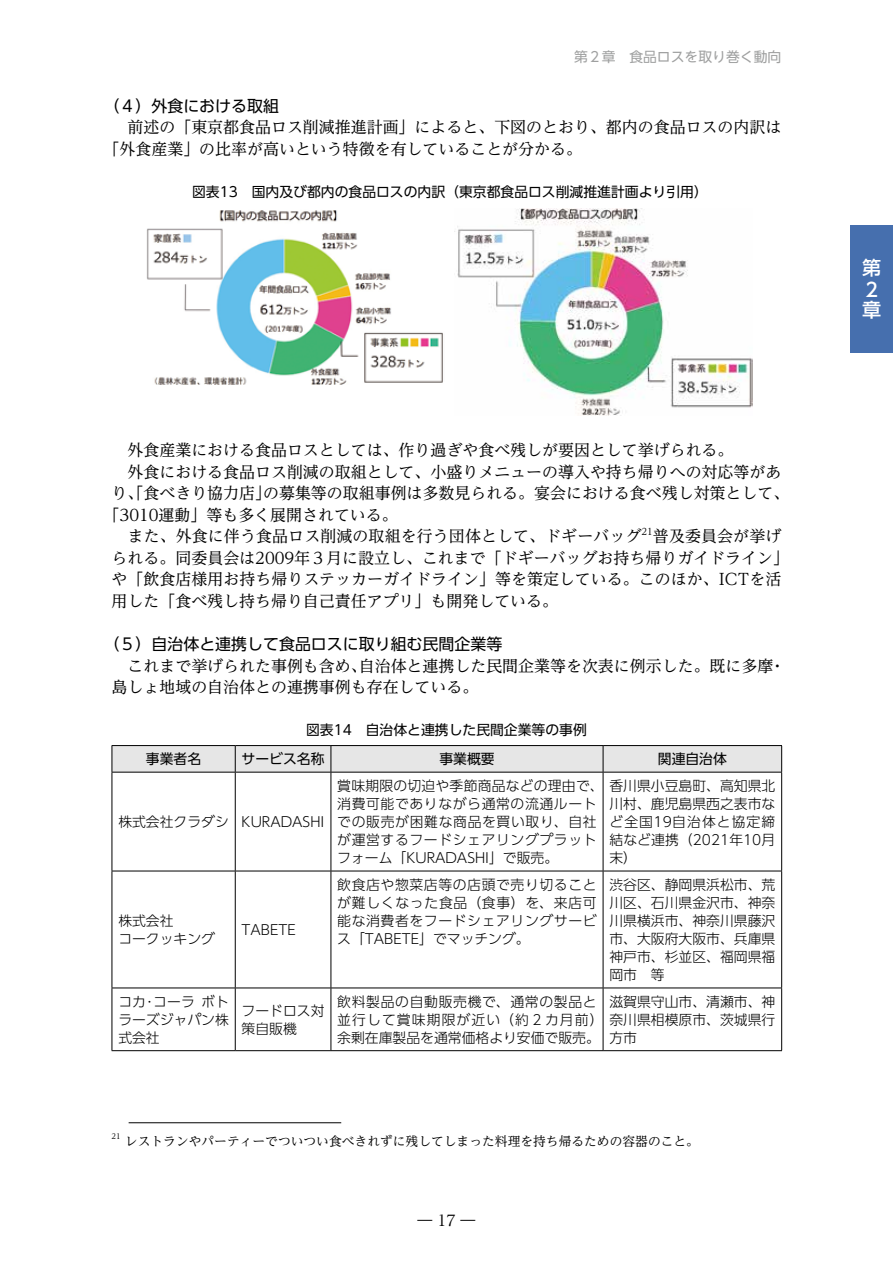
<style>
.page{position:relative;width:893px;height:1263px;background:#fff}
.page>*{position:absolute;margin:0;border:0;box-sizing:border-box;transform-origin:0 0}
.t1{font:500 19.2px/21px "UD Shin Go NT Pro";color:#fff}
.t2{font:15.9px/21.6px "UD Reimin Pro";color:#000}
.t3{font:15.9px "UD Shin Go Pro";color:#000}
.t4{font:14.85px "UD Reimin Pro";color:#000}
.t5{font:300 13.8px/18.1px "UD Shin Go Pro";color:#000;text-align:justify}
.t6{font:300 13.8px/18.1px "UD Shin Go Pro";letter-spacing:.045em;color:#000}
.t7{font:13.8px "UD Shin Go Pro";color:#000}
.t8{font:300 13.8px/18.1px "UD Shin Go Pro";letter-spacing:.05em;color:#000}
.t9{font:13.8px "UD Shin Go NT Pro";color:#9fa0a0}
.t10{font:12.75px "UD Reimin Pro";color:#000}
.t11{font:9.3px "UD Reimin Pro";color:#000}
.t12{font:7.5px "UD Reimin Pro";color:#000}
</style>
<div class="page">
<div style="left:850px;top:225px;width:43px;height:128px;background:#466fae"></div>
<hr style="left:129px;top:1122px;width:212px;height:1px;background:#000">
<svg style="left:112px;top:745px;width:670px;height:27px;background:#d9d9d9"></svg>
<hr style="left:112px;top:772px;width:123px;height:1px;background:#000">
<hr style="left:112px;top:772px;width:1px;height:99px;background:#000">
<hr style="left:235px;top:772px;width:96px;height:1px;background:#000">
<hr style="left:235px;top:772px;width:1px;height:99px;background:#000">
<hr style="left:331px;top:772px;width:272px;height:1px;background:#000">
<hr style="left:331px;top:772px;width:1px;height:99px;background:#000">
<hr style="left:603px;top:772px;width:179px;height:1px;background:#000">
<hr style="left:603px;top:772px;width:1px;height:99px;background:#000">
<hr style="left:781px;top:772px;width:1px;height:99px;background:#000">
<hr style="left:112px;top:871px;width:123px;height:1px;background:#000">
<hr style="left:112px;top:871px;width:1px;height:117px;background:#000">
<hr style="left:235px;top:871px;width:96px;height:1px;background:#000">
<hr style="left:235px;top:871px;width:1px;height:117px;background:#000">
<hr style="left:331px;top:871px;width:272px;height:1px;background:#000">
<hr style="left:331px;top:871px;width:1px;height:117px;background:#000">
<hr style="left:603px;top:871px;width:179px;height:1px;background:#000">
<hr style="left:603px;top:871px;width:1px;height:117px;background:#000">
<hr style="left:781px;top:871px;width:1px;height:117px;background:#000">
<hr style="left:112px;top:988px;width:123px;height:1px;background:#000">
<hr style="left:112px;top:988px;width:1px;height:62px;background:#000">
<hr style="left:235px;top:988px;width:96px;height:1px;background:#000">
<hr style="left:235px;top:988px;width:1px;height:62px;background:#000">
<hr style="left:331px;top:988px;width:272px;height:1px;background:#000">
<hr style="left:331px;top:988px;width:1px;height:62px;background:#000">
<hr style="left:603px;top:988px;width:179px;height:1px;background:#000">
<hr style="left:603px;top:988px;width:1px;height:62px;background:#000">
<hr style="left:781px;top:988px;width:1px;height:62px;background:#000">
<hr style="left:112px;top:1050px;width:123px;height:1px;background:#000">
<hr style="left:235px;top:1050px;width:96px;height:1px;background:#000">
<hr style="left:331px;top:1050px;width:272px;height:1px;background:#000">
<hr style="left:603px;top:1050px;width:179px;height:1px;background:#000">
<img style="left:146px;top:210px;width:297px;height:175px">
<img style="left:454px;top:208px;width:298px;height:208px">
<p class="t9" style="left:574px;top:46px;width:209px">第２章　食品ロスを取り巻く動向</p>
<p class="t3" style="left:104px;top:93px;width:177px">（４）外食における取組</p>
<p class="t2" style="left:104px;top:116px;width:679px;text-indent:8px">　前述の「東京都食品ロス削減推進計画」によると、下図のとおり、都内の食品ロスの内訳は「外食産業」の比率が高いという特徴を有していることが分かる。</p>
<p class="t7" style="left:192px;top:181px;width:517px">図表13　国内及び都内の食品ロスの内訳（東京都食品ロス削減推進計画より引用）</p>
<p class="t2" style="left:112px;top:439px;width:623px">　外食産業における食品ロスとしては、作り過ぎや食べ残しが要因として挙げられる。</p>
<p class="t2" style="left:112px;top:460px;width:671px">　外食における食品ロス削減の取組として、小盛りメニューの導入や持ち帰りへの対応等があ</p>
<p class="t2" style="left:112px;top:482px;width:679px">り、「食べきり協力店」の募集等の取組事例は多数見られる。宴会における食べ残し対策として、</p>
<p class="t2" style="left:104px;top:504px;width:296px">「3010運動」等も多く展開されている。</p>
<p class="t2" style="left:112px;top:525px;width:531px">　また、外食に伴う食品ロス削減の取組を行う団体として、ドギーバッグ</p>
<p class="t11" style="left:641px;top:523px;width:13px">21</p>
<p class="t2" style="left:112px;top:525px;width:679px;text-indent:541px">普及委員会が挙げられる。同委員会は2009年３月に設立し、これまで「ドギーバッグお持ち帰りガイドライン」や「飲食店様用お持ち帰りステッカーガイドライン」等を策定している。このほか、ICTを活用した「食べ残し持ち帰り自己責任アプリ」も開発している。</p>
<p class="t3" style="left:104px;top:631px;width:400px">（５）自治体と連携して食品ロスに取り組む民間企業等</p>
<p class="t2" style="left:112px;top:654px;width:675px">　これまで挙げられた事例も含め、自治体と連携した民間企業等を次表に例示した。既に多摩・島しょ地域の自治体との連携事例も存在している。</p>
<p class="t7" style="left:306px;top:719px;width:282px">図表14　自治体と連携した民間企業等の事例</p>
<p class="t7" style="left:146px;top:748px;width:57px">事業者名</p>
<p class="t7" style="left:242px;top:748px;width:84px">サービス名称</p>
<p class="t7" style="left:439px;top:748px;width:57px">事業概要</p>
<p class="t7" style="left:658px;top:748px;width:71px">関連自治体</p>
<p class="t5" style="left:118px;top:812px;width:207px">株式会社クラダシ KURADASHI</p>
<p class="t5" style="left:118px;top:911px;width:98px">株式会社<br>コークッキング</p>
<p class="t5" style="left:242px;top:920px;width:56px">TABETE</p>
<p class="t6" style="left:337px;top:776px;width:439px">賞味期限の切迫や季節商品などの理由で、香川県小豆島町、高知県北消費可能でありながら通常の流通ルート<br>での販売が困難な商品を買い取り、自社<br>が運営するフードシェアリングプラット<br>フォーム「KURADASHI」で販売。</p>
<p class="t5" style="left:609px;top:794px;width:167px">川村、鹿児島県西之表市など全国19自治体と協定締結など連携（2021年10月末）</p>
<p class="t5" style="left:337px;top:875px;width:261px">飲食店や惣菜店等の店頭で売り切ることが難しくなった食品（食事）を、来店可能な消費者をフードシェアリングサービス「TABETE」でマッチング。</p>
<p class="t5" style="left:609px;top:875px;width:167px">渋谷区、静岡県浜松市、荒川区、石川県金沢市、神奈川県横浜市、神奈川県藤沢市、大阪府大阪市、兵庫県神戸市、杉並区、福岡県福岡市　等</p>
<p class="t5" style="left:118px;top:992px;width:112px">コカ･コーラボトラーズジャパン株式会社</p>
<p class="t5" style="left:242px;top:1001px;width:84px">フードロス対策自販機</p>
<p class="t8" style="left:337px;top:992px;width:439px">飲料製品の自動販売機で、通常の製品と<br>並行して賞味期限が近い（約２カ月前）奈川県相模原市、茨城県行余剰在庫製品を通常価格より安価で販売。</p>
<p class="t5" style="left:609px;top:992px;width:167px">滋賀県守山市、清瀬市、神</p>
<p class="t5" style="left:609px;top:1028px;width:29px">方市</p>
<p class="t12" style="left:112px;top:1130px;width:11px">21</p>
<p class="t10" style="left:125px;top:1130px;width:576px">レストランやパーティーでついつい食べきれずに残してしまった料理を持ち帰るための容器のこと。</p>
<p class="t4" style="left:418px;top:1208px;width:59px">―17―</p>
<p class="t1" style="left:862px;top:257px;width:20px">第<br>２章</p>
</div>
